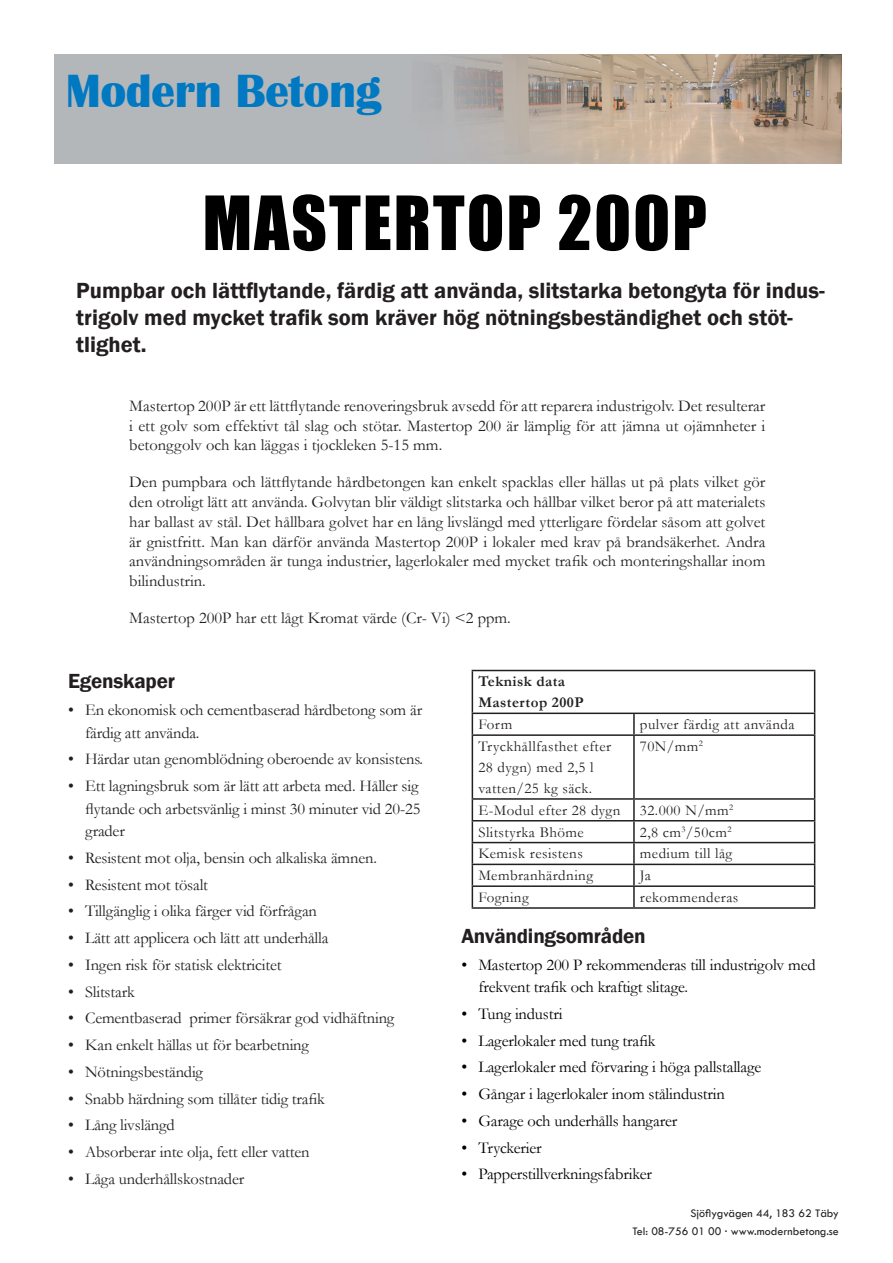
<style>
.page{position:relative;width:893px;height:1263px;background:#fff}
.page>*{position:absolute;margin:0;border:0;box-sizing:border-box;transform-origin:0 0}
.t1{font:69px "Impact";letter-spacing:.03em;color:#000}
.t2{font:700 48px "Britannic";letter-spacing:-.01em;color:#0079c2}
.t3{font:600 22.5px/27px "Franklin Gothic";color:#231f20}
.t4{font:600 21px "Franklin Gothic";letter-spacing:-.01em;color:#231f20}
.t5{font:16.5px/19.8px "Garamond";letter-spacing:-.01em;color:#231f20;text-align:justify}
.t6{font:16.5px/22.5px "Garamond";letter-spacing:-.01em;color:#000}
.t7{font:15px/21px "Garamond";letter-spacing:.03em;color:#231f20}
.t8{font:700 15px "Garamond";letter-spacing:.03em;color:#231f20}
.t9{font:12px "Tw Cen";color:#231f20}
</style>
<div class="page">
<img style="left:55px;top:54px;width:787px;height:110px">
<hr style="left:472px;top:670px;width:162px;height:1px;background:#231f20">
<hr style="left:472px;top:671px;width:1px;height:41px;background:#231f20">
<hr style="left:634px;top:670px;width:181px;height:1px;background:#231f20">
<hr style="left:814px;top:671px;width:1px;height:41px;background:#231f20">
<hr style="left:472px;top:712px;width:162px;height:2px;background:#231f20">
<svg style="left:472px;top:714px;width:1px;height:20px"></svg>
<hr style="left:634px;top:712px;width:181px;height:2px;background:#231f20">
<hr style="left:633px;top:714px;width:2px;height:20px;background:#231f20">
<svg style="left:814px;top:714px;width:1px;height:20px"></svg>
<hr style="left:472px;top:734px;width:162px;height:2px;background:#231f20">
<hr style="left:472px;top:736px;width:1px;height:62px;background:#231f20">
<hr style="left:634px;top:734px;width:181px;height:2px;background:#231f20">
<hr style="left:633px;top:736px;width:2px;height:62px;background:#231f20">
<hr style="left:814px;top:736px;width:1px;height:62px;background:#231f20">
<hr style="left:472px;top:798px;width:162px;height:2px;background:#231f20">
<hr style="left:634px;top:798px;width:181px;height:2px;background:#231f20">
<hr style="left:633px;top:800px;width:2px;height:20px;background:#231f20">
<hr style="left:472px;top:820px;width:162px;height:1px;background:#231f20">
<hr style="left:634px;top:820px;width:181px;height:1px;background:#231f20">
<hr style="left:633px;top:821px;width:2px;height:21px;background:#231f20">
<hr style="left:472px;top:842px;width:162px;height:1px;background:#231f20">
<hr style="left:634px;top:842px;width:181px;height:1px;background:#231f20">
<hr style="left:633px;top:843px;width:2px;height:21px;background:#231f20">
<hr style="left:472px;top:864px;width:162px;height:1px;background:#231f20">
<hr style="left:634px;top:864px;width:181px;height:1px;background:#231f20">
<hr style="left:633px;top:865px;width:2px;height:20px;background:#231f20">
<hr style="left:472px;top:885px;width:162px;height:2px;background:#231f20">
<svg style="left:472px;top:800px;width:1px;height:107px"></svg>
<hr style="left:634px;top:885px;width:181px;height:2px;background:#231f20">
<hr style="left:633px;top:887px;width:2px;height:20px;background:#231f20">
<svg style="left:814px;top:800px;width:1px;height:107px"></svg>
<hr style="left:472px;top:907px;width:162px;height:2px;background:#231f20">
<hr style="left:634px;top:907px;width:181px;height:2px;background:#231f20">
<p class="t2" style="left:66px;top:64px;width:317px">Modern Betong</p>
<p class="t1" style="left:203px;top:169px;width:506px">MASTERTOP 200P</p>
<p class="t3" style="left:76px;top:278px;width:750px">Pumpbar och lättflytande, färdig att använda, slitstarka betongyta för indus&shy;trigolv med mycket trafik som kräver hög nötningsbeständighet och stöt&shy;tlighet.</p>
<p class="t5" style="left:129px;top:395px;width:638px">Mastertop 200P är ett lättflytande renoveringsbruk avsedd för att reparera industrigolv. Det resulterar i ett golv som effektivt tål slag och stötar. Mastertop 200 är lämplig för att jämna ut ojämnheter i betonggolv och kan läggas i tjockleken 5-15 mm.</p>
<p class="t5" style="left:129px;top:472px;width:638px">Den pumpbara och lättflytande hårdbetongen kan enkelt spacklas eller hällas ut på plats vilket gör den otroligt lätt att använda. Golvytan blir väldigt slitstarka och hållbar vilket beror på att materialets har ballast av stål. Det hållbara golvet har en lång livslängd med ytterligare fördelar såsom att golvet är gnistfritt. Man kan därför använda Mastertop 200P i lokaler med krav på brandsäkerhet. Andra användningsområden är tunga industrier, lagerlokaler med mycket trafik och monteringshallar inom bilindustrin.</p>
<p class="t5" style="left:129px;top:607px;width:383px">Mastertop 200P har ett lågt Kromat värde (Cr- Vi) &lt;2 ppm.</p>
<p class="t4" style="left:68px;top:668px;width:109px">Egenskaper</p>
<p class="t5" style="left:85px;top:698px;width:339px;line-height:22.5px;text-indent:-17px">• En ekonomisk och cementbaserad hårdbetong som är färdig att använda.</p>
<p class="t5" style="left:68px;top:749px;width:357px">• Härdar utan genomblödning oberoende av konsistens.</p>
<p class="t5" style="left:85px;top:774px;width:337px;line-height:22.5px;text-indent:-17px">• Ett lagningsbruk som är lätt att arbeta med. Håller sig flytande och arbetsvänlig i minst 30 minuter vid 20-25 grader</p>
<p class="t5" style="left:68px;top:847px;width:310px">• Resistent mot olja, bensin och alkaliska ämnen.</p>
<p class="t5" style="left:68px;top:874px;width:142px">• Resistent mot tösalt</p>
<p class="t5" style="left:68px;top:901px;width:250px">• Tillgänglig i olika färger vid förfrågan</p>
<p class="t5" style="left:68px;top:927px;width:262px">• Lätt att applicera och lätt att underhålla</p>
<p class="t5" style="left:68px;top:954px;width:215px">• Ingen risk för statisk elektricitet</p>
<p class="t5" style="left:68px;top:981px;width:68px">• Slitstark</p>
<p class="t5" style="left:68px;top:1008px;width:328px">• Cementbaserad primer försäkrar god vidhäftning</p>
<p class="t5" style="left:68px;top:1034px;width:242px">• Kan enkelt hällas ut för bearbetning</p>
<p class="t5" style="left:68px;top:1061px;width:136px">• Nötningsbeständig</p>
<p class="t5" style="left:68px;top:1088px;width:258px">• Snabb härdning som tillåter tidig trafik</p>
<p class="t5" style="left:68px;top:1115px;width:108px">• Lång livslängd</p>
<p class="t5" style="left:68px;top:1141px;width:243px">• Absorberar inte olja, fett eller vatten</p>
<p class="t5" style="left:68px;top:1168px;width:178px">• Låga underhållskostnader</p>
<p class="t8" style="left:478px;top:671px;width:88px">Teknisk data</p>
<p class="t8" style="left:478px;top:692px;width:107px">Mastertop 200P</p>
<p class="t7" style="left:478px;top:713px;width:35px">Form</p>
<p class="t7" style="left:640px;top:713px;width:156px">pulver färdig att använda</p>
<p class="t7" style="left:478px;top:735px;width:134px">Tryckhållfasthet efter<br>28 dygn) med 2,5 l vatten/25 kg säck.</p>
<p class="t7" style="left:640px;top:735px;width:65px">70N/mm<sup>2</sup></p>
<p class="t7" style="left:478px;top:799px;width:144px">E-Modul efter 28 dygn</p>
<p class="t7" style="left:640px;top:799px;width:95px">32.000 N/mm<sup>2</sup></p>
<p class="t7" style="left:478px;top:821px;width:107px">Slitstyrka Bhöme</p>
<p class="t7" style="left:640px;top:821px;width:93px">2,8 cm<sup>3</sup>/50cm<sup>2</sup></p>
<p class="t7" style="left:478px;top:843px;width:106px">Kemisk resistens</p>
<p class="t7" style="left:640px;top:843px;width:94px">medium till låg</p>
<p class="t7" style="left:478px;top:864px;width:116px">Membranhärdning</p>
<p class="t7" style="left:640px;top:864px;width:13px">Ja</p>
<p class="t7" style="left:478px;top:886px;width:52px">Fogning</p>
<p class="t7" style="left:640px;top:886px;width:100px">rekommenderas</p>
<p class="t4" style="left:461px;top:923px;width:186px">Användingsområden</p>
<p class="t6" style="left:478px;top:953px;width:339px;text-indent:-17px">• Mastertop 200 P rekommenderas till industrigolv med frekvent trafik och kraftigt slitage.</p>
<p class="t6" style="left:461px;top:1002px;width:103px">• Tung industri</p>
<p class="t6" style="left:461px;top:1029px;width:196px">• Lagerlokaler med tung trafik</p>
<p class="t6" style="left:461px;top:1055px;width:302px">• Lagerlokaler med förvaring i höga pallstallage</p>
<p class="t6" style="left:461px;top:1082px;width:265px">• Gångar i lagerlokaler inom stålindustrin</p>
<p class="t6" style="left:461px;top:1109px;width:217px">• Garage och underhålls hangarer</p>
<p class="t6" style="left:461px;top:1136px;width:82px">• Tryckerier</p>
<p class="t6" style="left:461px;top:1162px;width:192px">• Papperstillverkningsfabriker</p>
<p class="t9" style="left:691px;top:1206px;width:150px">Sjöflygvägen 44, 183 62 Täby</p>
<p class="t9" style="left:632px;top:1224px;width:208px">Tel: 08-756 01 00 · www.modernbetong.se</p>
</div>
